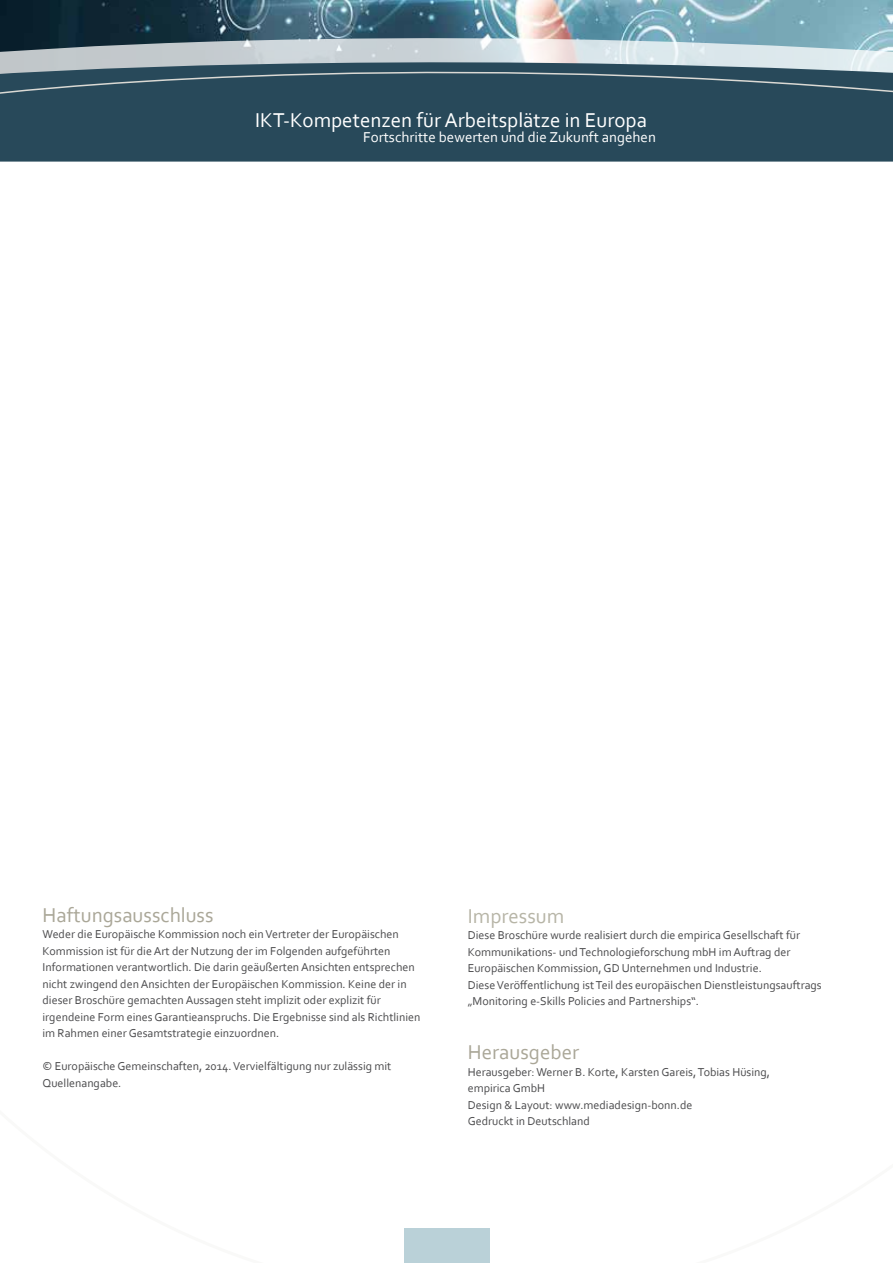
<style>
.page{position:relative;width:893px;height:1263px;background:#fff}
.page>*{position:absolute;margin:0;border:0;box-sizing:border-box;transform-origin:0 0}
.t1{font:21px "Corbel";color:#fff}
.t2{font:21px "Corbel";color:#aaa798}
.t3{font:21px "Corbel";color:#b7b5a7}
.t4{font:15px "Corbel";color:#fff}
.t5{font:12px/16.5px "Corbel";color:#4b4b4d}
</style>
<div class="page">
<div style="left:404px;top:1229px;width:85px;height:34px;background:#bad1d8"></div>
<img style="left:0;top:0;width:893px;height:37px">
<svg style="left:0;top:37px;width:893px;height:9px;background:#89a0a9"></svg>
<svg style="left:0;top:152px;width:893px;height:10px;background:#305060"></svg>
<svg style="left:0;top:46px;width:893px;height:106px;background:#496573"></svg>
<h1 class="t1" style="left:255px;top:107px;width:393px">IKT-Kompetenzen für Arbeitsplätze in Europa</h1>
<p class="t4" style="left:363px;top:128px;width:294px">Fortschritte bewerten und die Zukunft angehen</p>
<h1 class="t2" style="left:43px;top:902px;width:173px">Haftungsausschluss</h1>
<p class="t5" style="left:43px;top:926px;width:379px">Weder die Europäische Kommission noch ein Vertreter der Europäischen Kommission ist für die Art der Nutzung der im Folgenden aufgeführten Informationen verantwortlich. Die darin geäußerten Ansichten entsprechen nicht zwingend den Ansichten der Europäischen Kommission. Keine der in dieser Broschüre gemachten Aussagen steht implizit oder explizit für irgendeine Form eines Garantieanspruchs. Die Ergebnisse sind als Richtlinien im Rahmen einer Gesamtstrategie einzuordnen.</p>
<p class="t5" style="left:43px;top:1058px;width:350px">© Europäische Gemeinschaften, 2014. Vervielfältigung nur zulässig mit<br>Quellenangabe.</p>
<h1 class="t3" style="left:468px;top:903px;width:98px">Impressum</h1>
<p class="t5" style="left:468px;top:927px;width:356px">Diese Broschüre wurde realisiert durch die empirica Gesellschaft für Kommunikations- und Technologieforschung mbH im Auftrag der Europäischen Kommission, GD Unternehmen und Industrie.<br>Diese Veröffentlichung ist Teil des europäischen Dienstleistungsauftrags „Monitoring e-Skills Policies and Partnerships“.</p>
<h1 class="t2" style="left:468px;top:1039px;width:113px">Herausgeber</h1>
<p class="t5" style="left:468px;top:1063px;width:304px">Herausgeber: Werner B. Korte, Karsten Gareis, Tobias Hüsing, empirica GmbH<br>Design &amp; Layout: www.mediadesign-bonn.de<br>Gedruckt in Deutschland</p>
</div>
